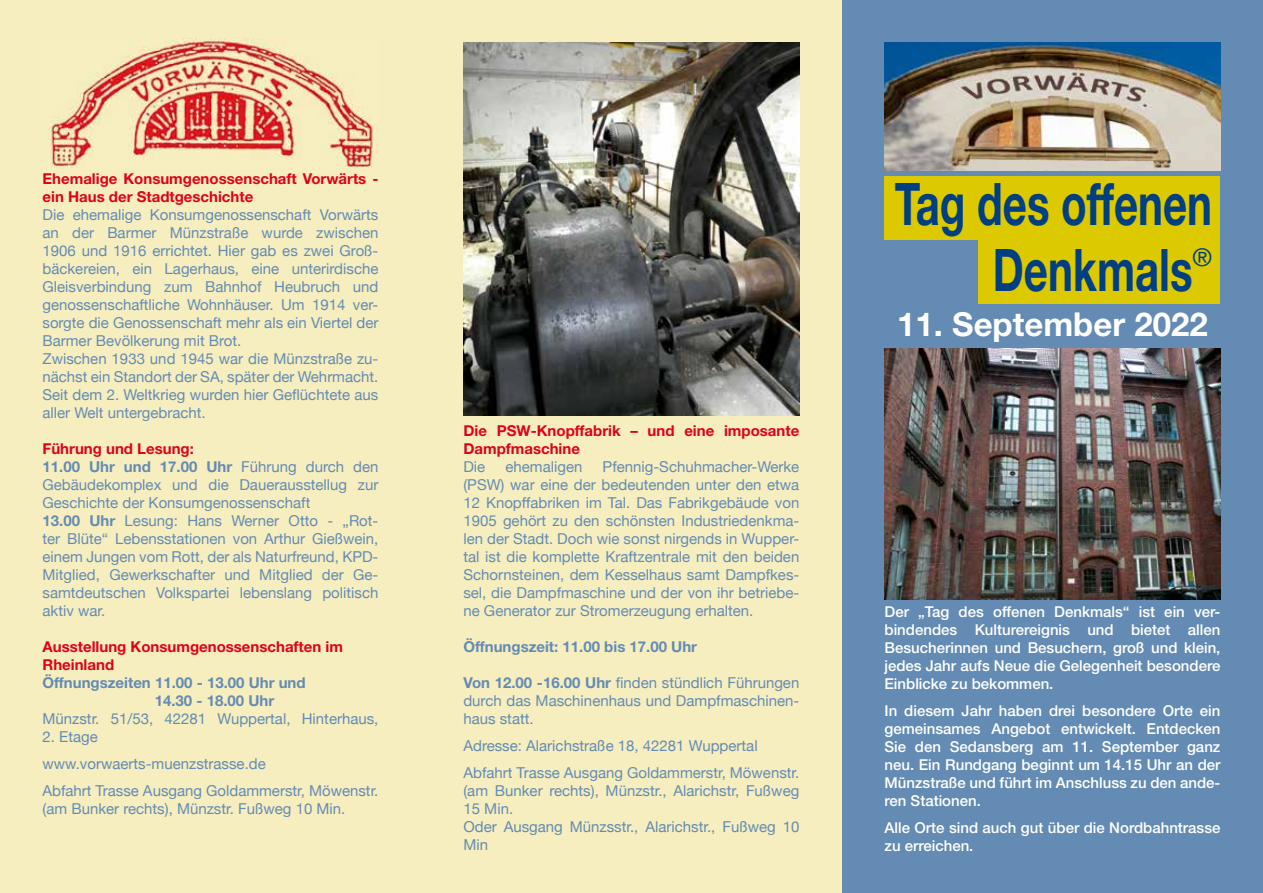
<style>
.page{position:relative;width:1263px;height:893px;background:#fff}
.page>*{position:absolute;margin:0;border:0;box-sizing:border-box;transform-origin:0 0}
.t1{font:700 58.8px/66px "Helvetica Neue";color:#003f82;scale:.71 1}
.t2{font:700 33px "Helvetica Neue";color:#fff}
.t3{font:24.45px "Helvetica Neue";color:#003f82}
.t4{font:15px/18px "Helvetica Neue";color:#648bb3}
.t5{font:500 15px/18px "Helvetica Neue";color:#fff;text-align:justify}
.t6{font:700 15px/18px "Helvetica Neue";color:#e00118}
.t7{font:700 15px/18px "Helvetica Neue";color:#648bb3}
.s1{font-weight:700;color:#e00118}
.s2{font-weight:700}
</style>
<div class="page">
<div style="left:0;top:0;width:842px;height:893px;background:#f6eebf"></div>
<div style="left:842px;top:0;width:421px;height:893px;background:#648bb3"></div>
<div style="left:884px;top:176px;width:336px;height:64px;background:#ddc900"></div>
<div style="left:978px;top:240px;width:242px;height:64px;background:#ddc900"></div>
<img style="left:463px;top:43px;width:336px;height:372px">
<img style="left:884px;top:43px;width:336px;height:127px">
<img style="left:43px;top:38px;width:335px;height:129px">
<img style="left:884px;top:349px;width:336px;height:251px">
<p class="t6" style="left:43px;top:169px;width:337px">Ehemalige Konsumgenossenschaft Vorwärts - ein Haus der Stadtgeschichte</p>
<p class="t4" style="left:43px;top:206px;width:337px">Die ehemalige Konsumgenossenschaft Vorwärts an der Barmer Münzstraße wurde zwischen 1906 und 1916 errichtet. Hier gab es zwei Groß&shy;bäckereien, ein Lagerhaus, eine unterirdische Gleisverbindung zum Bahnhof Heubruch und genossenschaftliche Wohnhäuser. Um 1914 ver&shy;sorgte die Genossenschaft mehr als ein Viertel der Barmer Bevölkerung mit Brot.<br>Zwischen 1933 und 1945 war die Münzstraße zu&shy;nächst ein Standort der SA, später der Wehrmacht.<br>Seit dem 2. Weltkrieg wurden hier Geflüchtete aus aller Welt untergebracht.</p>
<p class="t4" style="left:43px;top:440px;width:337px"><span class="s1">Führung und Lesung:<br></span><span class="s2">11.00 Uhr und 17.00 Uhr</span> Führung durch den Gebäudekomplex und die Dauerausstellug zur Geschichte der Konsumgenossenschaft<br><span class="s2">13.00 Uhr</span> Lesung: Hans Werner Otto - „Rot&shy;ter Blüte“ Lebensstationen von Arthur Gießwein, einem Jungen vom Rott, der als Naturfreund, KPD-Mitglied, Gewerkschafter und Mitglied der Ge&shy;samtdeutschen Volkspartei lebenslang politisch aktiv war.</p>
<p class="t6" style="left:43px;top:637px;width:302px">Ausstellung Konsumgenossenschaften im<br>Rheinland</p>
<p class="t7" style="left:155px;top:673px;width:152px;text-indent:-112px">Öffnungszeiten 11.00 - 13.00 Uhr und<br>14.30 - 18.00 Uhr</p>
<p class="t4" style="left:43px;top:710px;width:337px">Münzstr. 51/53, 42281 Wuppertal, Hinterhaus,</p>
<p class="t4" style="left:43px;top:724px;width:337px;line-height:27px">2. Etage<br>www.vorwaerts-muenzstrasse.de<br>Abfahrt Trasse Ausgang Goldammerstr, Möwenstr.</p>
<p class="t4" style="left:43px;top:800px;width:304px">(am Bunker rechts), Münzstr. Fußweg 10 Min.</p>
<p class="t6" style="left:463px;top:421px;width:337px">Die PSW-Knopffabrik – und eine imposante<br>Dampfmaschine</p>
<p class="t4" style="left:463px;top:458px;width:23px">Die</p>
<p class="t4" style="left:505px;top:458px;width:78px">ehemaligen</p>
<p class="t4" style="left:463px;top:458px;width:337px;text-align:justify;text-indent:139px">Pfennig-Schuhmacher-Werke (PSW) war eine der bedeutenden unter den etwa 12 Knopffabriken im Tal. Das Fabrikgebäude von 1905 gehört zu den schönsten Industriedenkma&shy;len der Stadt. Doch wie sonst nirgends in Wupper&shy;tal ist die komplette Kraftzentrale mit den beiden Schornsteinen, dem Kesselhaus samt Dampfkes&shy;sel, die Dampfmaschine und der von ihr betriebe&shy;ne Generator zur Stromerzeugung erhalten.</p>
<p class="t7" style="left:463px;top:637px;width:235px">Öffnungszeit: 11.00 bis 17.00 Uhr</p>
<p class="t4" style="left:463px;top:674px;width:337px;text-align:justify"><span class="s2">Von 12.00 -16.00 Uhr</span> finden stündlich Führungen durch das Maschinenhaus und Dampfmaschinen&shy;haus statt.</p>
<p class="t4" style="left:463px;top:733px;width:337px;line-height:27px">Adresse: Alarichstraße 18, 42281 Wuppertal<br>Abfahrt Trasse Ausgang Goldammerstr, Möwenstr.</p>
<p class="t4" style="left:463px;top:782px;width:337px">(am Bunker rechts), Münzstr., Alarichstr, Fußweg<br>15 Min.<br>Oder Ausgang Münzsstr., Alarichstr., Fußweg 10<br>Min</p>
<h1 class="t1" style="left:993px;top:169px;width:310px;text-indent:-98px">Tag des offenen<br>Denkmals</h1>
<h3 class="t3" style="left:1192px;top:243px;width:21px">®</h3>
<h2 class="t2" style="left:897px;top:304px;width:312px">11. September 2022</h2>
<p class="t5" style="left:884px;top:602px;width:337px">Der „Tag des offenen Denkmals“ ist ein ver&shy;bindendes Kulturereignis und bietet allen Besucherinnen und Besuchern, groß und klein, jedes Jahr aufs Neue die Gelegenheit besondere Einblicke zu bekommen.</p>
<p class="t5" style="left:884px;top:701px;width:337px">In diesem Jahr haben drei besondere Orte ein gemeinsames Angebot entwickelt. Entdecken Sie den Sedansberg am 11. September ganz neu. Ein Rundgang beginnt um 14.15 Uhr an der Münzstraße und führt im Anschluss zu den ande&shy;ren Stationen.</p>
<p class="t5" style="left:884px;top:818px;width:337px">Alle Orte sind auch gut über die Nordbahntrasse zu erreichen.</p>
</div>
